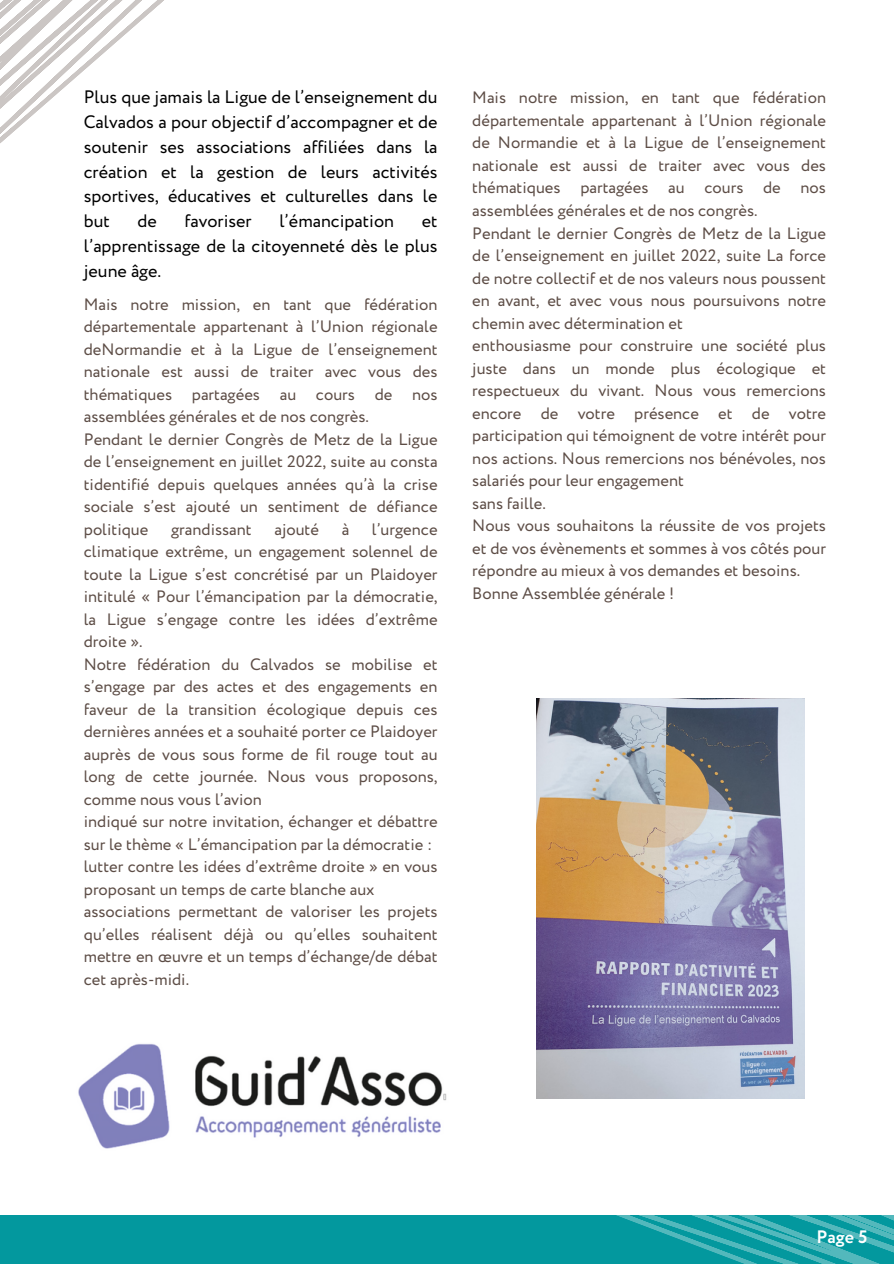
<style>
.page{position:relative;width:894px;height:1264px;background:#fff}
.page>*{position:absolute;margin:0;border:0;box-sizing:border-box;transform-origin:0 0}
.t1{font:18px/24.8px "Circe";color:#000;text-align:justify}
.t2{font:700 18px "Circe";color:#fff}
.t3{font:16.5px/22.5px "Circe";color:#5d4d46;text-align:justify}
</style>
<div class="page">
<div style="left:0;top:1214px;width:893px;height:49px;background:#03989e"></div>
<svg style="left:0;top:0;width:164px;height:143px"></svg>
<svg style="left:285px;top:978px;width:608px;height:285px"></svg>
<img style="left:536px;top:699px;width:268px;height:399px">
<img style="left:78px;top:1040px;width:377px;height:114px">
<p class="t1" style="left:84px;top:86px;width:355px">Plus que jamais la Ligue de l’enseignement du Calvados a pour objectif d’accompagner et de soutenir ses associations affiliées dans la création et la gestion de leurs activités sportives, éducatives et culturelles dans le but</p>
<p class="t1" style="left:137px;top:210px;width:21px">de</p>
<p class="t1" style="left:184px;top:210px;width:69px">favoriser</p>
<p class="t1" style="left:279px;top:210px;width:116px">l’émancipation</p>
<p class="t1" style="left:84px;top:210px;width:355px;text-indent:338px">et l’apprentissage de la citoyenneté dès le plus jeune âge.</p>
<p class="t3" style="left:84px;top:294px;width:355px">Mais notre mission, en tant que fédération départementale appartenant à l’Union régionale deNormandie et à la Ligue de l’enseignement nationale est aussi de traiter avec vous des thématiques partagées au cours de nos assemblées générales et de nos congrès.</p>
<p class="t3" style="left:84px;top:429px;width:355px">Pendant le dernier Congrès de Metz de la Ligue de l’enseignement en juillet 2022, suite au consta tidentifié depuis quelques années qu’à la crise sociale s’est ajouté un sentiment de défiance politique</p>
<p class="t3" style="left:84px;top:519px;width:355px;text-indent:288px">l’urgence climatique extrême, un engagement solennel de toute la Ligue s’est concrétisé par un Plaidoyer intitulé « Pour l’émancipation par la démocratie, la Ligue s’engage contre les idées d’extrême droite ».</p>
<p class="t3" style="left:84px;top:654px;width:355px">Notre fédération du Calvados se mobilise et s’engage par des actes et des engagements en faveur de la transition écologique depuis ces dernières années et a souhaité porter ce Plaidoyer auprès de vous sous forme de fil rouge tout au long de cette journée. Nous vous proposons, comme nous vous l’avion</p>
<p class="t3" style="left:84px;top:811px;width:355px">indiqué sur notre invitation, échanger et débattre sur le thème « L’émancipation par la démocratie :</p>
<p class="t3" style="left:84px;top:856px;width:355px">lutter contre les idées d’extrême droite » en vous proposant un temps de carte blanche aux</p>
<p class="t3" style="left:84px;top:901px;width:355px">associations permettant de valoriser les projets qu’elles réalisent déjà ou qu’elles souhaitent mettre en œuvre et un temps d’échange/de débat cet après-midi.</p>
<p class="t3" style="left:171px;top:519px;width:82px">grandissant</p>
<p class="t3" style="left:274px;top:519px;width:46px">ajouté</p>
<p class="t3" style="left:341px;top:519px;width:9px">à</p>
<p class="t3" style="left:472px;top:87px;width:355px">Mais notre mission, en tant que fédération départementale appartenant à l’Union régionale de Normandie et à la Ligue de l’enseignement nationale est aussi de traiter avec vous des thématiques partagées au cours de nos assemblées générales et de nos congrès.</p>
<p class="t3" style="left:472px;top:222px;width:355px">Pendant le dernier Congrès de Metz de la Ligue de l’enseignement en juillet 2022, suite La force de notre collectif et de nos valeurs nous poussent en avant, et avec vous nous poursuivons notre chemin avec détermination et</p>
<p class="t3" style="left:472px;top:335px;width:355px">enthousiasme pour construire une société plus juste dans un monde plus écologique et respectueux du vivant. Nous vous remercions encore de votre présence et de votre participation qui témoignent de votre intérêt pour nos actions. Nous remercions nos bénévoles, nos salariés pour leur engagement</p>
<p class="t3" style="left:472px;top:492px;width:75px">sans faille.</p>
<p class="t3" style="left:472px;top:515px;width:355px">Nous vous souhaitons la réussite de vos projets et de vos évènements et sommes à vos côtés pour répondre au mieux à vos demandes et besoins.</p>
<p class="t3" style="left:472px;top:582px;width:203px">Bonne Assemblée générale !</p>
<p class="t2" style="left:816px;top:1224px;width:52px">Page 5</p>
</div>
